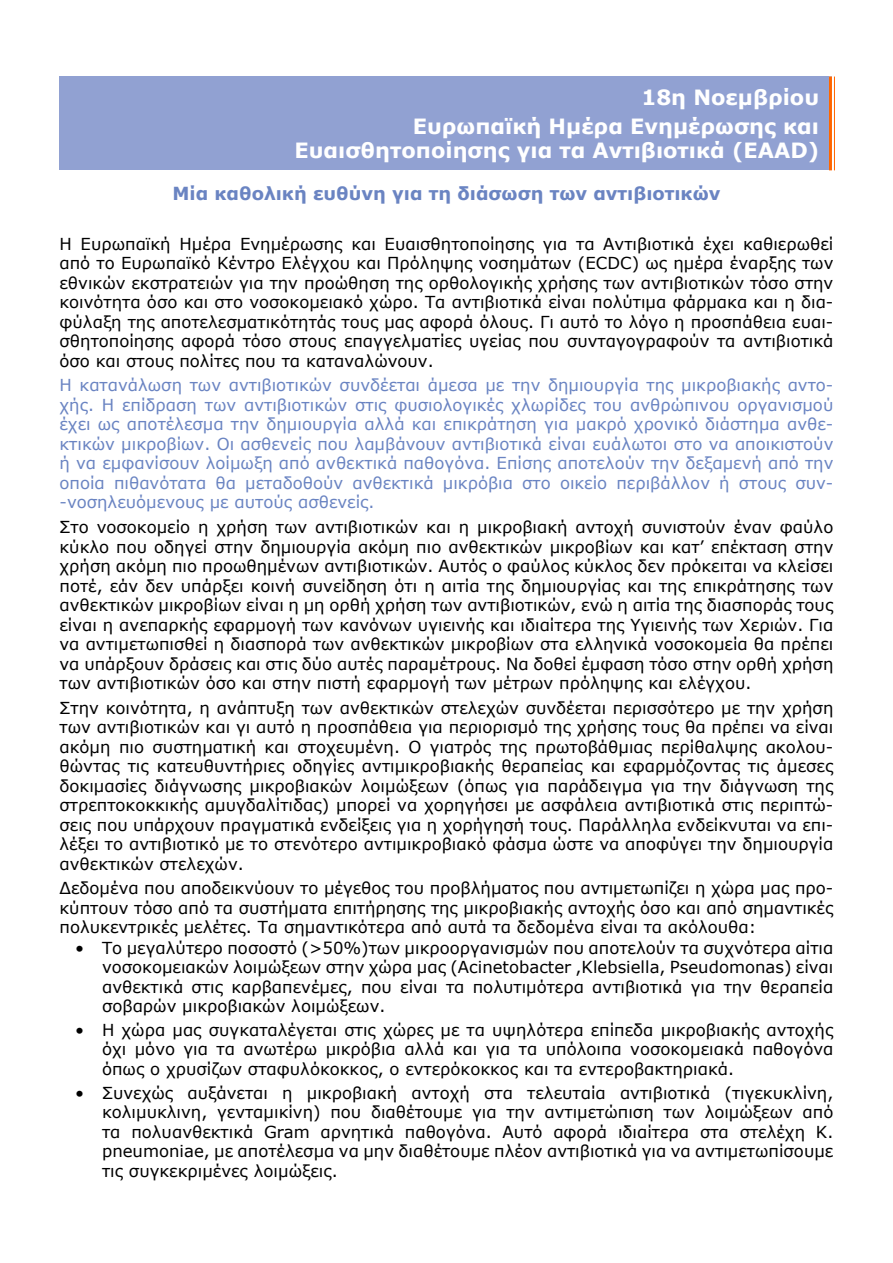
<style>
.page{position:relative;width:893px;height:1263px;background:#fff}
.page>*{position:absolute;margin:0;border:0;box-sizing:border-box;transform-origin:0 0}
.t1{font:700 21px/28.2px "Verdana";color:#fff;text-align:right}
.t2{font:700 18px "Verdana";color:#6a84c2}
.t3{font:16.5px/19.5px "Verdana";color:#000;text-align:justify}
.t4{font:16.5px/19.5px "Verdana";color:#6a84c2;text-align:justify}
</style>
<div class="page">
<div style="left:60px;top:77px;width:772px;height:93px;background:#91a1d2"></div>
<hr style="left:829px;top:77px;width:3px;height:93px;background:#f60">
<hr style="left:834px;top:77px;width:1px;height:93px;background:#f60">
<p class="t1" style="left:413px;top:83px;width:408px">18η Νοεμβρίου<br>Ευρωπαϊκή Ημέρα Ενημέρωσης και</p>
<p class="t1" style="left:294px;top:135px;width:526px">Ευαισθητοποίησης για τα Αντιβιοτικά (EAAD)</p>
<p class="t2" style="left:172px;top:182px;width:549px">Μία καθολική ευθύνη για τη διάσωση των αντιβιοτικών</p>
<p class="t3" style="left:60px;top:233px;width:775px">Η Ευρωπαϊκή Ημέρα Ενημέρωσης και Ευαισθητοποίησης για τα Αντιβιοτικά έχει καθιερωθεί από το Ευρωπαϊκό Κέντρο Ελέγχου και Πρόληψης νοσημάτων (ECDC) ως ημέρα έναρξης των εθνικών εκστρατειών για την προώθηση της ορθολογικής χρήσης των αντιβιοτικών τόσο στην κοινότητα όσο και στο νοσοκομειακό χώρο. Τα αντιβιοτικά είναι πολύτιμα φάρμακα και η δια&shy;φύλαξη της αποτελεσματικότητάς τους μας αφορά όλους. Γι αυτό το λόγο η προσπάθεια ευαι&shy;σθητοποίησης αφορά τόσο στους επαγγελματίες υγείας που συνταγογραφούν τα αντιβιοτικά όσο και στους πολίτες που τα καταναλώνουν.</p>
<p class="t4" style="left:60px;top:375px;width:775px">Η κατανάλωση των αντιβιοτικών συνδέεται άμεσα με την δημιουργία της μικροβιακής αντο&shy;χής. Η επίδραση των αντιβιοτικών στις φυσιολογικές χλωρίδες του ανθρώπινου οργανισμού έχει ως αποτέλεσμα την δημιουργία αλλά και επικράτηση για μακρό χρονικό διάστημα ανθε&shy;κτικών μικροβίων. Οι ασθενείς που λαμβάνουν αντιβιοτικά είναι ευάλωτοι στο να αποικιστούν ή να εμφανίσουν λοίμωξη από ανθεκτικά παθογόνα. Επίσης αποτελούν την δεξαμενή από την οποία πιθανότατα θα μεταδοθούν ανθεκτικά μικρόβια στο οικείο περιβάλλον ή στους συν--νοσηλευόμενους με αυτούς ασθενείς.</p>
<p class="t3" style="left:60px;top:517px;width:775px">Στο νοσοκομείο η χρήση των αντιβιοτικών και η μικροβιακή αντοχή συνιστούν έναν φαύλο κύκλο που οδηγεί στην δημιουργία ακόμη πιο ανθεκτικών μικροβίων και κατ’ επέκταση στην χρήση ακόμη πιο προωθημένων αντιβιοτικών. Αυτός ο φαύλος κύκλος δεν πρόκειται να κλείσει ποτέ, εάν δεν υπάρξει κοινή συνείδηση ότι η αιτία της δημιουργίας και της επικράτησης των ανθεκτικών μικροβίων είναι η μη ορθή χρήση των αντιβιοτικών, ενώ η αιτία της διασποράς τους είναι η ανεπαρκής εφαρμογή των κανόνων υγιεινής και ιδιαίτερα της Υγιεινής των Χεριών. Για να αντιμετωπισθεί η διασπορά των ανθεκτικών μικροβίων στα ελληνικά νοσοκομεία θα πρέπει να υπάρξουν δράσεις και στις δύο αυτές παραμέτρους. Να δοθεί έμφαση τόσο στην ορθή χρήση των αντιβιοτικών όσο και στην πιστή εφαρμογή των μέτρων πρόληψης και ελέγχου.</p>
<p class="t3" style="left:60px;top:697px;width:775px">Στην κοινότητα, η ανάπτυξη των ανθεκτικών στελεχών συνδέεται περισσότερο με την χρήση των αντιβιοτικών και γι αυτό η προσπάθεια για περιορισμό της χρήσης τους θα πρέπει να είναι ακόμη πιο συστηματική και στοχευμένη. Ο γιατρός της πρωτοβάθμιας περίθαλψης ακολου&shy;θώντας τις κατευθυντήριες οδηγίες αντιμικροβιακής θεραπείας και εφαρμόζοντας τις άμεσες δοκιμασίες διάγνωσης μικροβιακών λοιμώξεων (όπως για παράδειγμα για την διάγνωση της στρεπτοκοκκικής αμυγδαλίτιδας) μπορεί να χορηγήσει με ασφάλεια αντιβιοτικά στις περιπτώ&shy;σεις που υπάρχουν πραγματικά ενδείξεις για η χορήγησή τους. Παράλληλα ενδείκνυται να επι&shy;λέξει το αντιβιοτικό με το στενότερο αντιμικροβιακό φάσμα ώστε να αποφύγει την δημιουργία ανθεκτικών στελεχών.</p>
<p class="t3" style="left:60px;top:878px;width:775px">Δεδομένα που αποδεικνύουν το μέγεθος του προβλήματος που αντιμετωπίζει η χώρα μας προ&shy;κύπτουν τόσο από τα συστήματα επιτήρησης της μικροβιακής αντοχής όσο και από σημαντικές πολυκεντρικές μελέτες. Τα σημαντικότερα από αυτά τα δεδομένα είναι τα ακόλουθα:</p>
<p class="t3" style="left:102px;top:937px;width:733px;text-indent:-27px">• Το μεγαλύτερο ποσοστό (&gt;50%)των μικροοργανισμών που αποτελούν τα συχνότερα αίτια νοσοκομειακών λοιμώξεων στην χώρα μας (Acinetobacter ,Klebsiella, Pseudomonas) είναι ανθεκτικά στις καρβαπενέμες, που είναι τα πολυτιμότερα αντιβιοτικά για την θεραπεία σοβαρών μικροβιακών λοιμώξεων.</p>
<p class="t3" style="left:102px;top:1020px;width:733px;text-indent:-27px">• Η χώρα μας συγκαταλέγεται στις χώρες με τα υψηλότερα επίπεδα μικροβιακής αντοχής όχι μόνο για τα ανωτέρω μικρόβια αλλά και για τα υπόλοιπα νοσοκομειακά παθογόνα όπως ο χρυσίζων σταφυλόκοκκος, ο εντερόκοκκος και τα εντεροβακτηριακά.</p>
<p class="t3" style="left:102px;top:1082px;width:733px;text-indent:-27px">• Συνεχώς αυξάνεται η μικροβιακή αντοχή στα τελευταία αντιβιοτικά (τιγεκυκλίνη, κολιμυκλινη, γενταμικίνη) που διαθέτουμε για την αντιμετώπιση των λοιμώξεων από τα πολυανθεκτικά Gram αρνητικά παθογόνα. Αυτό αφορά ιδιαίτερα στα στελέχη K. pneumoniae, με αποτέλεσμα να μην διαθέτουμε πλέον αντιβιοτικά για να αντιμετωπίσουμε τις συγκεκριμένες λοιμώξεις.</p>
</div>
